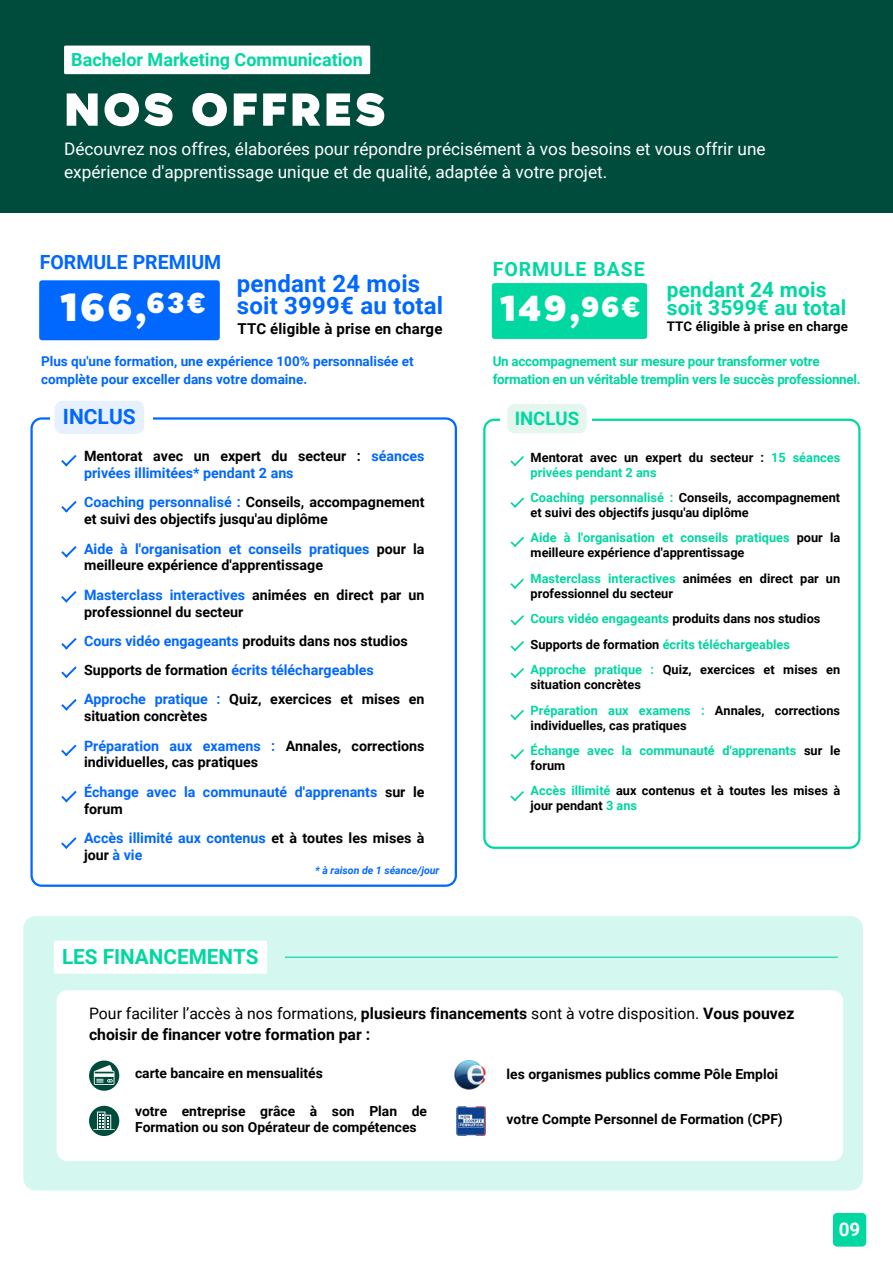
<style>
.page{position:relative;width:893px;height:1264px;background:#fff}
.page>*{position:absolute;margin:0;border:0;box-sizing:border-box;transform-origin:0 0}
.t1{font:900 52.5px "Magenos";letter-spacing:.055em;color:#fff}
.t2{font:900 44.7px "Magenos";color:#fff}
.t3{font:900 41.1px "Magenos";color:#fff}
.t4{font:900 32.7px "Magenos";color:#fff}
.t5{font:700 24px/21.3px "Roboto";letter-spacing:.01em;color:#0067ff}
.t6{font:700 21px "Roboto";color:#0067ff}
.t7{font:700 20.85px/18px "Roboto";letter-spacing:.01em;color:#00d7a1}
.t8{font:700 20.7px "Roboto";color:#00d7a1}
.t9{font:700 19.5px "Roboto";color:#0067ff}
.t10{font:700 19.5px "Roboto";letter-spacing:.05em;color:#00d7a1}
.t11{font:700 18.9px "Roboto";color:#fff}
.t12{font:700 18.6px "Roboto";color:#00d7a1}
.t13{font:700 18px "Roboto";color:#00d7a1}
.t14{font:17.25px/23.7px "Roboto";color:#fff}
.t15{font:700 15.75px/21.3px "Roboto";color:#000}
.t16{font:700 15px "Roboto";letter-spacing:.01em;color:#000}
.t17{font:700 14.25px/16.8px "Roboto";color:#000}
.t18{font:700 14.25px/29.2px "Roboto";color:#0067ff}
.t19{font:700 13.8px/15.8px "Roboto";color:#000}
.t20{font:700 13.5px/17.9px "Roboto";letter-spacing:-.02em;color:#00d7a1}
.t21{font:700 13.5px/18px "Roboto";color:#0067ff}
.t22{font:700 13.2px "Roboto";letter-spacing:.01em;color:#000}
.t23{font:700 12.75px/14.9px "Roboto";color:#000}
.t24{font:700 12.75px/25.5px "Roboto";color:#00d7a1}
.t25{font:italic 700 10.5px "Roboto";color:#0067ff}
.s1{color:#000}
.s2{color:#0067ff}
.s3{color:#00d7a1}
.s4{font-weight:400}
</style>
<div class="page">
<div style="left:0;top:0;width:892px;height:213px;background:#004c3c"></div>
<div style="left:23px;top:916px;width:839px;height:274px;background:#d4f8ef;border-radius:12px"></div>
<hr style="left:285px;top:956px;width:552px;height:1px;background:#00d7a1">
<div style="left:57px;top:990px;width:786px;height:171px;background:#fff;border-radius:11px"></div>
<img style="left:456px;top:1106px;width:29px;height:29px">
<img style="left:454px;top:1060px;width:32px;height:30px">
<svg style="left:89px;top:1060px;width:30px;height:30px"></svg>
<svg style="left:93px;top:1064px;width:21px;height:20px"></svg>
<svg style="left:89px;top:1105px;width:30px;height:30px"></svg>
<svg style="left:93px;top:1111px;width:22px;height:18px"></svg>
<div style="left:39px;top:280px;width:181px;height:60px;background:#0067ff"></div>
<svg style="left:30px;top:417px;width:427px;height:469px"></svg>
<div style="left:50px;top:402px;width:103px;height:35px;background:#fff"></div>
<div style="left:55px;top:401px;width:89px;height:33px;background:#e6f0ff"></div>
<svg style="left:61px;top:455px;width:15px;height:11px"></svg>
<svg style="left:61px;top:501px;width:16px;height:11px"></svg>
<svg style="left:61px;top:546px;width:16px;height:11px"></svg>
<svg style="left:61px;top:591px;width:15px;height:11px"></svg>
<svg style="left:61px;top:638px;width:16px;height:11px"></svg>
<svg style="left:61px;top:666px;width:16px;height:11px"></svg>
<svg style="left:61px;top:699px;width:16px;height:11px"></svg>
<svg style="left:61px;top:744px;width:15px;height:12px"></svg>
<svg style="left:61px;top:790px;width:16px;height:12px"></svg>
<svg style="left:61px;top:837px;width:15px;height:11px"></svg>
<div style="left:492px;top:283px;width:155px;height:56px;background:#00d7a1;border-radius:3px"></div>
<svg style="left:483px;top:418px;width:377px;height:430px"></svg>
<div style="left:500px;top:405px;width:91px;height:31px;background:#fff"></div>
<svg style="left:510px;top:456px;width:14px;height:10px"></svg>
<div style="left:507px;top:404px;width:79px;height:29px;background:#e4f6ed"></div>
<svg style="left:510px;top:497px;width:14px;height:10px"></svg>
<svg style="left:510px;top:537px;width:14px;height:10px"></svg>
<svg style="left:510px;top:578px;width:14px;height:10px"></svg>
<svg style="left:510px;top:615px;width:14px;height:10px"></svg>
<svg style="left:510px;top:641px;width:14px;height:10px"></svg>
<svg style="left:510px;top:668px;width:14px;height:10px"></svg>
<svg style="left:510px;top:709px;width:14px;height:11px"></svg>
<svg style="left:510px;top:749px;width:14px;height:10px"></svg>
<svg style="left:510px;top:791px;width:14px;height:10px"></svg>
<div style="left:64px;top:46px;width:306px;height:28px;background:#fff"></div>
<div style="left:54px;top:940px;width:213px;height:33px;background:#fff"></div>
<div style="left:832px;top:1212px;width:34px;height:34px;background:#00d7a1;border-radius:4px"></div>
<h3 class="t13" style="left:71px;top:49px;width:293px">Bachelor Marketing Communication</h3>
<h1 class="t1" style="left:64px;top:82px;width:323px">NOS OFFRES</h1>
<h3 class="t14" style="left:64px;top:137px;width:703px">Découvrez nos offres, élaborées pour répondre précisément à vos besoins et vous offrir une expérience d'apprentissage unique et de qualité, adaptée à votre projet.</h3>
<h3 class="t9" style="left:40px;top:251px;width:183px">FORMULE PREMIUM</h3>
<h3 class="t10" style="left:492px;top:258px;width:154px">FORMULE BASE</h3>
<h3 class="t5" style="left:237px;top:273px;width:208px">pendant 24 mois soit 3999€ au total</h3>
<p class="t16" style="left:237px;top:320px;width:206px">TTC éligible à prise en charge</p>
<h3 class="t4" style="left:147px;top:286px;width:61px">63€</h3>
<h3 class="t4" style="left:581px;top:289px;width:61px">96€</h3>
<h2 class="t2" style="left:61px;top:283px;width:87px">166,</h2>
<h3 class="t3" style="left:500px;top:287px;width:81px">149,</h3>
<h3 class="t7" style="left:666px;top:281px;width:181px">pendant 24 mois soit 3599€ au total</h3>
<p class="t22" style="left:666px;top:319px;width:183px">TTC éligible à prise en charge</p>
<p class="t21" style="left:41px;top:352px;width:374px">Plus qu'une formation, une expérience 100% personnalisée et complète pour exceller dans votre domaine.</p>
<h3 class="t6" style="left:63px;top:404px;width:74px">INCLUS</h3>
<p class="t18" style="left:84px;top:448px;width:342px;line-height:16.8px"><span class="s1">Mentorat avec un expert du secteur :</span> séances privées illimitées* pendant 2 ans</p>
<p class="t17" style="left:84px;top:494px;width:342px"><span class="s2">Coaching personnalisé :</span> Conseils, accompagnement et suivi des objectifs jusqu'au diplôme</p>
<p class="t17" style="left:84px;top:540px;width:342px"><span class="s2">Aide à l'organisation et conseils pratiques</span> pour la meilleure expérience d'apprentissage</p>
<p class="t17" style="left:84px;top:586px;width:342px"><span class="s2">Masterclass interactives</span> animées en direct par un professionnel du secteur</p>
<p class="t17" style="left:84px;top:626px;width:342px;line-height:29.2px"><span class="s2">Cours vidéo engageants</span> produits dans nos studios<br>Supports de formation <span class="s2">écrits téléchargeables<br>Approche pratique :</span> Quiz, exercices et mises en</p>
<p class="t17" style="left:84px;top:701px;width:342px;line-height:29.2px">situation concrètes<br><span class="s2">Préparation aux examens :</span> Annales, corrections</p>
<p class="t18" style="left:84px;top:748px;width:342px"><span class="s1">individuelles, cas pratiques<br></span>Échange avec la communauté d'apprenants <span class="s1">sur le</span></p>
<p class="t18" style="left:84px;top:794px;width:342px"><span class="s1">forum<br></span>Accès illimité aux contenus <span class="s1">et à toutes les mises à</span></p>
<p class="t17" style="left:84px;top:846px;width:60px">jour <span class="s2">à vie</span></p>
<h3 class="t8" style="left:62px;top:945px;width:198px">LES FINANCEMENTS</h3>
<p class="t25" style="left:315px;top:864px;width:126px">* à raison de 1 séance/jour</p>
<p class="t20" style="left:492px;top:352px;width:369px">Un accompagnement sur mesure pour transformer votre formation en un véritable tremplin vers le succès professionnel.</p>
<h3 class="t12" style="left:514px;top:407px;width:66px">INCLUS</h3>
<p class="t23" style="left:530px;top:450px;width:311px">Mentorat avec un expert du secteur : <span class="s3">15 séances privées pendant 2 ans</span></p>
<p class="t23" style="left:530px;top:490px;width:311px"><span class="s3">Coaching personnalisé :</span> Conseils, accompagnement et suivi des objectifs jusqu'au diplôme</p>
<p class="t23" style="left:530px;top:530px;width:311px"><span class="s3">Aide à l'organisation et conseils pratiques</span> pour la meilleure expérience d'apprentissage</p>
<p class="t23" style="left:530px;top:571px;width:311px"><span class="s3">Masterclass interactives</span> animées en direct par un professionnel du secteur</p>
<p class="t23" style="left:530px;top:606px;width:311px;line-height:25.5px"><span class="s3">Cours vidéo engageants</span> produits dans nos studios<br>Supports de formation <span class="s3">écrits téléchargeables<br>Approche pratique :</span> Quiz, exercices et mises en</p>
<p class="t23" style="left:530px;top:672px;width:311px;line-height:25.5px">situation concrètes<br><span class="s3">Préparation aux examens :</span> Annales, corrections</p>
<p class="t24" style="left:530px;top:712px;width:311px"><span class="s1">individuelles, cas pratiques<br></span>Échange avec la communauté d'apprenants <span class="s1">sur le</span></p>
<p class="t23" style="left:530px;top:752px;width:311px;line-height:25.5px">forum<br><span class="s3">Accès illimité</span> aux contenus et à toutes les mises à</p>
<p class="t23" style="left:530px;top:798px;width:108px">jour pendant <span class="s3">3 ans</span></p>
<p class="t15" style="left:89px;top:1002px;width:706px"><span class="s4">Pour faciliter l’accès à nos formations,</span> plusieurs financements <span class="s4">sont à votre disposition.</span> Vous pouvez choisir de financer votre formation par :</p>
<p class="t19" style="left:135px;top:1065px;width:189px">carte bancaire en mensualités</p>
<p class="t19" style="left:135px;top:1103px;width:293px">votre entreprise grâce à son Plan de<br>Formation ou son Opérateur de compétences</p>
<p class="t19" style="left:506px;top:1066px;width:273px">les organismes publics comme Pôle Emploi</p>
<p class="t19" style="left:506px;top:1111px;width:278px">votre Compte Personnel de Formation (CPF)</p>
<h3 class="t11" style="left:838px;top:1218px;width:23px">09</h3>
</div>
